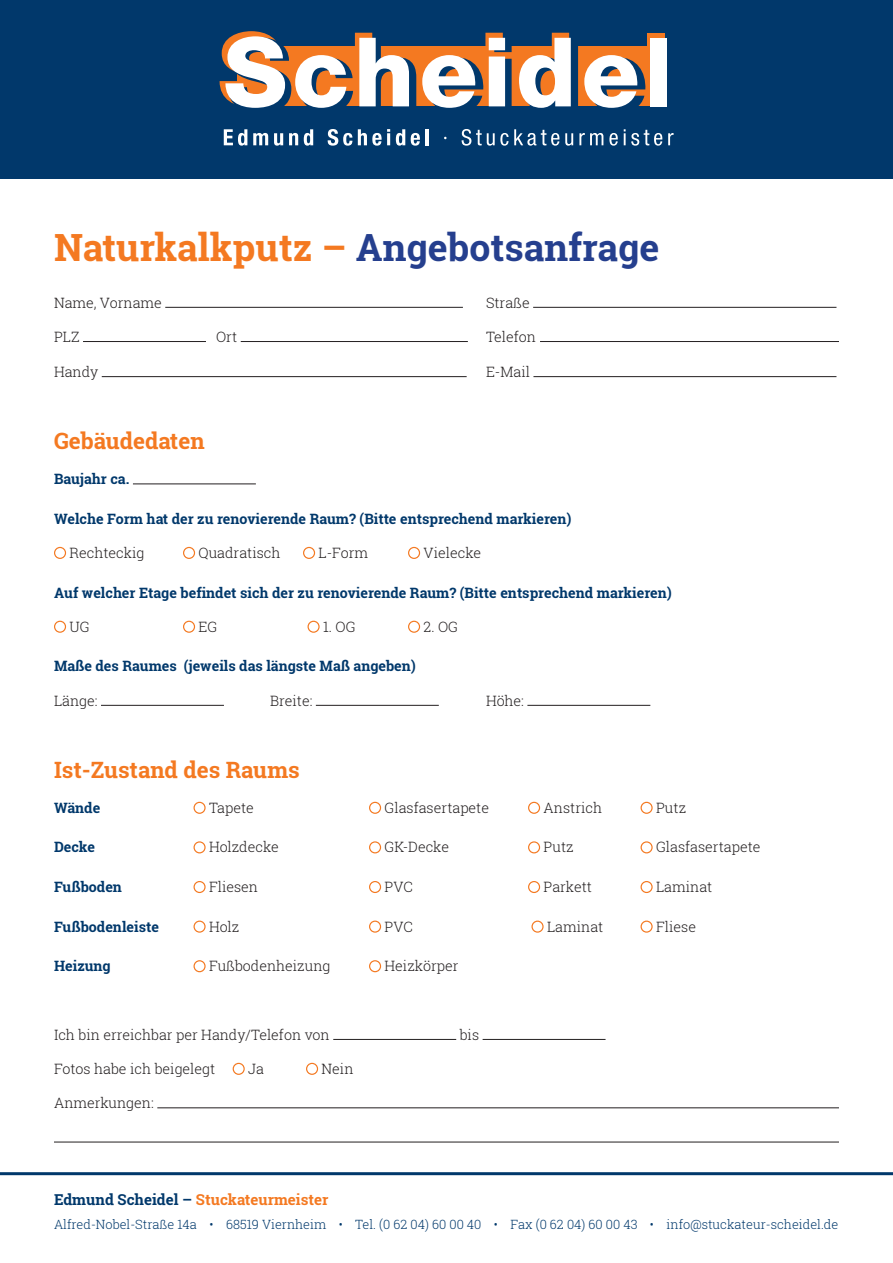
<style>
.page{position:relative;width:893px;height:1263px;background:#fff}
.page>*{position:absolute;margin:0;border:0;box-sizing:border-box;transform-origin:0 0}
.t1{font:700 37.5px "Roboto Slab";color:#253f8e}
.t2{font:700 22.5px "Roboto Slab";color:#f47921}
.t3{font:700 15px "Roboto Slab";color:#f47921}
.t4{font:300 14.25px "Roboto Slab";color:#231f20}
.t5{font:700 14.25px "Roboto Slab";color:#01386b}
.t6{font:300 12.75px "Roboto Slab";color:#01386b}
.s1{color:#f47921}
.s2{color:#01386b}
</style>
<div class="page">
<hr style="left:165px;top:307px;width:298px;height:1px;background:#231f20">
<hr style="left:533px;top:307px;width:303px;height:1px;background:#231f20">
<hr style="left:83px;top:341px;width:123px;height:1px;background:#231f20">
<hr style="left:241px;top:341px;width:227px;height:1px;background:#231f20">
<hr style="left:540px;top:341px;width:299px;height:1px;background:#231f20">
<hr style="left:102px;top:376px;width:365px;height:1px;background:#231f20">
<hr style="left:533px;top:376px;width:303px;height:1px;background:#231f20">
<hr style="left:133px;top:484px;width:123px;height:1px;background:#231f20">
<div style="left:54px;top:547px;width:12px;height:12px;border:1px solid #f47921;border-radius:50%"></div>
<div style="left:183px;top:547px;width:12px;height:12px;border:1px solid #f47921;border-radius:50%"></div>
<div style="left:303px;top:547px;width:12px;height:12px;border:1px solid #f47921;border-radius:50%"></div>
<div style="left:408px;top:547px;width:12px;height:12px;border:1px solid #f47921;border-radius:50%"></div>
<div style="left:54px;top:621px;width:12px;height:12px;border:1px solid #f47921;border-radius:50%"></div>
<div style="left:183px;top:621px;width:12px;height:12px;border:1px solid #f47921;border-radius:50%"></div>
<div style="left:308px;top:621px;width:12px;height:12px;border:1px solid #f47921;border-radius:50%"></div>
<div style="left:408px;top:621px;width:12px;height:12px;border:1px solid #f47921;border-radius:50%"></div>
<hr style="left:101px;top:705px;width:123px;height:1px;background:#231f20">
<hr style="left:316px;top:705px;width:123px;height:1px;background:#231f20">
<hr style="left:527px;top:705px;width:123px;height:1px;background:#231f20">
<div style="left:194px;top:802px;width:12px;height:12px;border:1px solid #f47921;border-radius:50%"></div>
<div style="left:369px;top:802px;width:12px;height:12px;border:1px solid #f47921;border-radius:50%"></div>
<div style="left:528px;top:802px;width:12px;height:12px;border:1px solid #f47921;border-radius:50%"></div>
<div style="left:641px;top:802px;width:12px;height:12px;border:1px solid #f47921;border-radius:50%"></div>
<div style="left:194px;top:841px;width:12px;height:12px;border:1px solid #f47921;border-radius:50%"></div>
<div style="left:369px;top:841px;width:12px;height:12px;border:1px solid #f47921;border-radius:50%"></div>
<div style="left:528px;top:841px;width:12px;height:12px;border:1px solid #f47921;border-radius:50%"></div>
<div style="left:641px;top:841px;width:12px;height:12px;border:1px solid #f47921;border-radius:50%"></div>
<div style="left:194px;top:881px;width:12px;height:12px;border:1px solid #f47921;border-radius:50%"></div>
<div style="left:369px;top:881px;width:12px;height:12px;border:1px solid #f47921;border-radius:50%"></div>
<div style="left:528px;top:881px;width:12px;height:12px;border:1px solid #f47921;border-radius:50%"></div>
<div style="left:641px;top:881px;width:12px;height:12px;border:1px solid #f47921;border-radius:50%"></div>
<div style="left:194px;top:920px;width:12px;height:13px;border:1px solid #f47921;border-radius:50%"></div>
<div style="left:369px;top:920px;width:12px;height:13px;border:1px solid #f47921;border-radius:50%"></div>
<div style="left:531px;top:920px;width:13px;height:13px;border:1px solid #f47921;border-radius:50%"></div>
<div style="left:641px;top:920px;width:12px;height:13px;border:1px solid #f47921;border-radius:50%"></div>
<div style="left:194px;top:960px;width:12px;height:12px;border:1px solid #f47921;border-radius:50%"></div>
<div style="left:369px;top:960px;width:12px;height:12px;border:1px solid #f47921;border-radius:50%"></div>
<hr style="left:333px;top:1039px;width:123px;height:1px;background:#231f20">
<hr style="left:483px;top:1039px;width:123px;height:1px;background:#231f20">
<div style="left:233px;top:1063px;width:12px;height:12px;border:1px solid #f47921;border-radius:50%"></div>
<div style="left:306px;top:1063px;width:12px;height:12px;border:1px solid #f47921;border-radius:50%"></div>
<hr style="left:157px;top:1107px;width:682px;height:1px;background:#231f20">
<hr style="left:54px;top:1142px;width:785px;height:1px;background:#231f20">
<div style="left:0;top:0;width:893px;height:179px;background:#01386b"></div>
<div style="left:647px;top:33px;width:18px;height:73px;background:linear-gradient(to bottom,#f47921,#f47921)"></div>
<svg style="left:220px;top:31px;width:426px;height:77px"></svg>
<div style="left:651px;top:38px;width:16px;height:68px;background:#fff"></div>
<svg style="left:224px;top:129px;width:23px;height:17px"></svg>
<svg style="left:253px;top:133px;width:15px;height:12px"></svg>
<svg style="left:274px;top:133px;width:9px;height:13px"></svg>
<svg style="left:289px;top:133px;width:9px;height:12px"></svg>
<svg style="left:304px;top:129px;width:9px;height:17px"></svg>
<svg style="left:328px;top:129px;width:24px;height:17px"></svg>
<svg style="left:358px;top:129px;width:32px;height:17px"></svg>
<svg style="left:396px;top:129px;width:9px;height:17px"></svg>
<svg style="left:411px;top:133px;width:9px;height:13px"></svg>
<hr style="left:425px;top:129px;width:3px;height:16px;background:#fff">
<svg style="left:462px;top:129px;width:46px;height:17px"></svg>
<svg style="left:514px;top:129px;width:45px;height:17px"></svg>
<svg style="left:565px;top:133px;width:8px;height:13px"></svg>
<svg style="left:579px;top:133px;width:24px;height:12px"></svg>
<svg style="left:609px;top:133px;width:9px;height:13px"></svg>
<svg style="left:624px;top:129px;width:38px;height:17px"></svg>
<svg style="left:668px;top:133px;width:6px;height:12px"></svg>
<hr style="left:0;top:1172px;width:893px;height:3px;background:#01386b">
<h1 class="t1" style="left:54px;top:225px;width:607px"><span class="s1">Naturkalkputz –</span> Angebotsanfrage</h1>
<p class="t4" style="left:54px;top:294px;width:109px">Name, Vorname</p>
<p class="t4" style="left:486px;top:294px;width:45px">Straße</p>
<p class="t4" style="left:54px;top:328px;width:27px">PLZ</p>
<p class="t4" style="left:216px;top:328px;width:23px">Ort</p>
<p class="t4" style="left:486px;top:328px;width:52px">Telefon</p>
<p class="t4" style="left:54px;top:364px;width:46px">Handy</p>
<p class="t4" style="left:486px;top:364px;width:45px">E-Mail</p>
<h2 class="t2" style="left:54px;top:427px;width:152px">Gebäudedaten</h2>
<p class="t5" style="left:54px;top:471px;width:77px">Baujahr ca.</p>
<p class="t5" style="left:54px;top:510px;width:519px">Welche Form hat der zu renovierende Raum? (Bitte entsprechend markieren)</p>
<p class="t4" style="left:70px;top:545px;width:76px">Rechteckig</p>
<p class="t4" style="left:199px;top:545px;width:83px">Quadratisch</p>
<p class="t4" style="left:319px;top:545px;width:51px">L-Form</p>
<p class="t4" style="left:424px;top:545px;width:59px">Vielecke</p>
<p class="t5" style="left:54px;top:584px;width:619px">Auf welcher Etage befindet sich der zu renovierende Raum? (Bitte entsprechend markieren)</p>
<p class="t4" style="left:70px;top:618px;width:22px">UG</p>
<p class="t4" style="left:199px;top:618px;width:20px">EG</p>
<p class="t4" style="left:323px;top:618px;width:34px">1. OG</p>
<p class="t4" style="left:424px;top:618px;width:36px">2. OG</p>
<p class="t5" style="left:54px;top:658px;width:363px">Maße des Raumes (jeweils das längste Maß angeben)</p>
<p class="t4" style="left:54px;top:692px;width:45px">Länge:</p>
<p class="t4" style="left:270px;top:692px;width:44px">Breite:</p>
<p class="t4" style="left:486px;top:692px;width:39px">Höhe:</p>
<h2 class="t2" style="left:54px;top:756px;width:247px">Ist-Zustand des Raums</h2>
<p class="t5" style="left:54px;top:799px;width:48px">Wände</p>
<p class="t4" style="left:209px;top:799px;width:46px">Tapete</p>
<p class="t4" style="left:385px;top:799px;width:106px">Glasfasertapete</p>
<p class="t4" style="left:544px;top:799px;width:60px">Anstrich</p>
<p class="t4" style="left:656px;top:799px;width:32px">Putz</p>
<p class="t5" style="left:54px;top:839px;width:43px">Decke</p>
<p class="t4" style="left:209px;top:839px;width:71px">Holzdecke</p>
<p class="t4" style="left:385px;top:839px;width:66px">GK-Decke</p>
<p class="t4" style="left:544px;top:839px;width:32px">Putz</p>
<p class="t4" style="left:656px;top:839px;width:106px">Glasfasertapete</p>
<p class="t5" style="left:54px;top:878px;width:70px">Fußboden</p>
<p class="t4" style="left:209px;top:879px;width:51px">Fliesen</p>
<p class="t4" style="left:385px;top:879px;width:30px">PVC</p>
<p class="t4" style="left:544px;top:879px;width:50px">Parkett</p>
<p class="t4" style="left:656px;top:879px;width:58px">Laminat</p>
<p class="t5" style="left:54px;top:918px;width:107px">Fußbodenleiste</p>
<p class="t4" style="left:209px;top:918px;width:32px">Holz</p>
<p class="t4" style="left:385px;top:918px;width:30px">PVC</p>
<p class="t4" style="left:547px;top:918px;width:58px">Laminat</p>
<p class="t4" style="left:656px;top:918px;width:41px">Fliese</p>
<p class="t5" style="left:54px;top:958px;width:58px">Heizung</p>
<p class="t4" style="left:209px;top:958px;width:123px">Fußbodenheizung</p>
<p class="t4" style="left:385px;top:958px;width:76px">Heizkörper</p>
<p class="t4" style="left:54px;top:1026px;width:277px">Ich bin erreichbar per Handy/Telefon von</p>
<p class="t4" style="left:460px;top:1026px;width:21px">bis</p>
<p class="t4" style="left:54px;top:1060px;width:163px">Fotos habe ich beigelegt</p>
<p class="t4" style="left:248px;top:1060px;width:17px">Ja</p>
<p class="t4" style="left:322px;top:1060px;width:33px">Nein</p>
<p class="t4" style="left:54px;top:1095px;width:101px">Anmerkungen:</p>
<p class="t3" style="left:54px;top:1191px;width:276px"><span class="s2">Edmund Scheidel –</span> Stuckateurmeister</p>
<p class="t6" style="left:54px;top:1217px;width:786px">Alfred-Nobel-Straße 14a • 68519 Viernheim • Tel. (0 62 04) 60 00 40 • Fax (0 62 04) 60 00 43 • info@stuckateur-scheidel.de</p>
</div>
